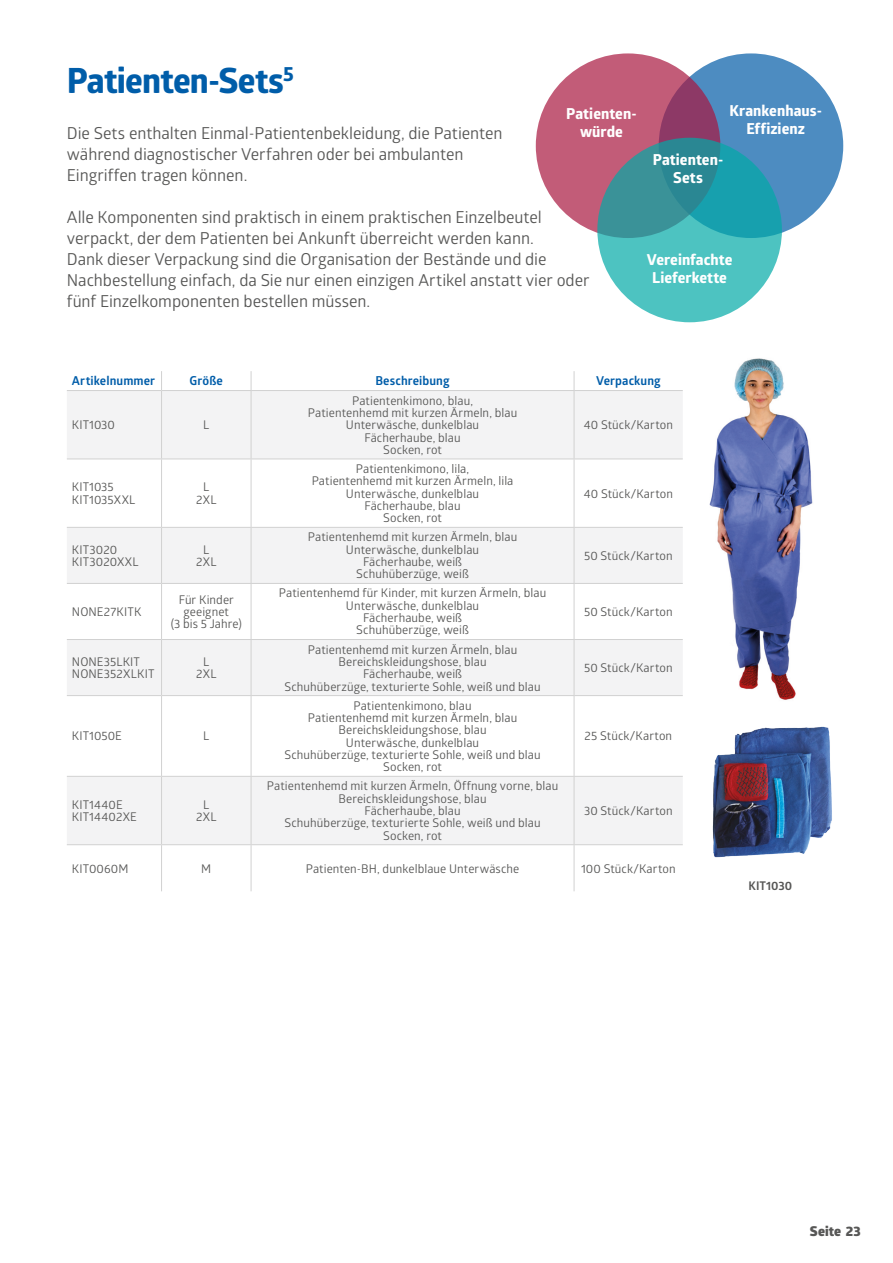
<style>
.page{position:relative;width:893px;height:1263px;background:#fff}
.page>*{position:absolute;margin:0;border:0;box-sizing:border-box;transform-origin:0 0}
.C_Large{font:700 34.8px "Globerx";letter-spacing:-.02em;color:#005da9}
.t1{font:16.5px/21px "Glober";letter-spacing:-.005em;color:#575756}
.t2{font:700 15.15px "Globerx";letter-spacing:.005em;color:#fff}
.t3{font:800 13.5px "Glober";letter-spacing:.005em;color:#575756}
.t4{font:700 12.3px "Glober";letter-spacing:.01em;color:#005da9}
.t5{font:12px/12.3px "Glober";letter-spacing:.005em;color:#575756;text-align:center}
.t6{font:700 12px "Glober";color:#575756}
</style>
<div class="page">
<div style="left:659px;top:53px;width:184px;height:185px;background:#4d8cc1;border-radius:50%"></div>
<svg style="left:536px;top:53px;width:184px;height:185px;background:#ba5776"></svg>
<svg style="left:597px;top:138px;width:185px;height:184px;background:#3aabaf"></svg>
<img style="left:712px;top:726px;width:120px;height:132px">
<svg style="left:67px;top:391px;width:616px;height:304px;fill:#f3f3f4"></svg>
<svg style="left:67px;top:696px;width:615px;height:195px"></svg>
<div style="left:67px;top:777px;width:615px;height:67px;background:#f3f3f4"></div>
<svg style="left:161px;top:371px;width:1px;height:19px"></svg>
<svg style="left:251px;top:371px;width:1px;height:19px"></svg>
<svg style="left:574px;top:371px;width:1px;height:19px"></svg>
<hr style="left:67px;top:390px;width:95px;height:1px;background:#d1d1d1">
<hr style="left:162px;top:390px;width:89px;height:1px;background:#d1d1d1">
<hr style="left:161px;top:391px;width:1px;height:67px;background:#d1d1d1">
<hr style="left:251px;top:390px;width:323px;height:1px;background:#d1d1d1">
<hr style="left:251px;top:391px;width:1px;height:67px;background:#d1d1d1">
<hr style="left:251px;top:458px;width:323px;height:1px;background:#d1d1d1">
<hr style="left:251px;top:527px;width:323px;height:1px;background:#d1d1d1">
<hr style="left:251px;top:583px;width:323px;height:1px;background:#d1d1d1">
<hr style="left:251px;top:639px;width:323px;height:1px;background:#d1d1d1">
<hr style="left:251px;top:695px;width:323px;height:1px;background:#d1d1d1">
<hr style="left:251px;top:776px;width:323px;height:1px;background:#d1d1d1">
<hr style="left:251px;top:844px;width:323px;height:1px;background:#d1d1d1">
<hr style="left:574px;top:390px;width:109px;height:1px;background:#d1d1d1">
<hr style="left:574px;top:391px;width:1px;height:67px;background:#d1d1d1">
<hr style="left:67px;top:458px;width:95px;height:1px;background:#d1d1d1">
<hr style="left:162px;top:458px;width:89px;height:1px;background:#d1d1d1">
<hr style="left:161px;top:459px;width:1px;height:68px;background:#d1d1d1">
<hr style="left:251px;top:459px;width:1px;height:68px;background:#d1d1d1">
<hr style="left:67px;top:527px;width:95px;height:1px;background:#d1d1d1">
<hr style="left:162px;top:527px;width:89px;height:1px;background:#d1d1d1">
<hr style="left:161px;top:528px;width:1px;height:55px;background:#d1d1d1">
<hr style="left:251px;top:528px;width:1px;height:55px;background:#d1d1d1">
<hr style="left:67px;top:583px;width:95px;height:1px;background:#d1d1d1">
<hr style="left:162px;top:583px;width:89px;height:1px;background:#d1d1d1">
<hr style="left:161px;top:584px;width:1px;height:55px;background:#d1d1d1">
<hr style="left:251px;top:584px;width:1px;height:55px;background:#d1d1d1">
<hr style="left:67px;top:639px;width:95px;height:1px;background:#d1d1d1">
<hr style="left:162px;top:639px;width:89px;height:1px;background:#d1d1d1">
<hr style="left:161px;top:640px;width:1px;height:55px;background:#d1d1d1">
<hr style="left:251px;top:640px;width:1px;height:55px;background:#d1d1d1">
<hr style="left:67px;top:695px;width:95px;height:1px;background:#d1d1d1">
<hr style="left:162px;top:695px;width:89px;height:1px;background:#d1d1d1">
<hr style="left:161px;top:696px;width:1px;height:80px;background:#d1d1d1">
<hr style="left:251px;top:696px;width:1px;height:80px;background:#d1d1d1">
<hr style="left:67px;top:776px;width:95px;height:1px;background:#d1d1d1">
<hr style="left:162px;top:776px;width:89px;height:1px;background:#d1d1d1">
<hr style="left:161px;top:777px;width:1px;height:67px;background:#d1d1d1">
<hr style="left:251px;top:777px;width:1px;height:67px;background:#d1d1d1">
<hr style="left:67px;top:844px;width:95px;height:1px;background:#d1d1d1">
<hr style="left:162px;top:844px;width:89px;height:1px;background:#d1d1d1">
<hr style="left:161px;top:845px;width:1px;height:46px;background:#d1d1d1">
<hr style="left:251px;top:845px;width:1px;height:46px;background:#d1d1d1">
<hr style="left:574px;top:458px;width:109px;height:1px;background:#d1d1d1">
<hr style="left:574px;top:459px;width:1px;height:68px;background:#d1d1d1">
<hr style="left:574px;top:527px;width:109px;height:1px;background:#d1d1d1">
<hr style="left:574px;top:528px;width:1px;height:55px;background:#d1d1d1">
<hr style="left:574px;top:583px;width:109px;height:1px;background:#d1d1d1">
<hr style="left:574px;top:584px;width:1px;height:55px;background:#d1d1d1">
<hr style="left:574px;top:639px;width:109px;height:1px;background:#d1d1d1">
<hr style="left:574px;top:640px;width:1px;height:55px;background:#d1d1d1">
<hr style="left:574px;top:695px;width:109px;height:1px;background:#d1d1d1">
<hr style="left:574px;top:696px;width:1px;height:80px;background:#d1d1d1">
<hr style="left:574px;top:776px;width:109px;height:1px;background:#d1d1d1">
<hr style="left:574px;top:777px;width:1px;height:67px;background:#d1d1d1">
<hr style="left:574px;top:844px;width:109px;height:1px;background:#d1d1d1">
<hr style="left:574px;top:845px;width:1px;height:46px;background:#d1d1d1">
<img style="left:709px;top:358px;width:104px;height:342px">
<p class="C_Large" style="left:67px;top:55px;width:228px">Patienten-Sets<sup>5</sup></p>
<p class="t1" style="left:67px;top:122px;width:437px">Die Sets enthalten Einmal-Patientenbekleidung, die Patienten</p>
<p class="t1" style="left:67px;top:143px;width:398px">während diagnostischer Verfahren oder bei ambulanten<br>Eingriffen tragen können.</p>
<p class="t1" style="left:67px;top:206px;width:524px">Alle Komponenten sind praktisch in einem praktischen Einzelbeutel verpackt, der dem Patienten bei Ankunft überreicht werden kann.<br>Dank dieser Verpackung sind die Organisation der Bestände und die Nachbestellung einfach, da Sie nur einen einzigen Artikel anstatt vier oder fünf Einzelkomponenten bestellen müssen.</p>
<p class="t2" style="left:566px;top:103px;width:72px">Patienten-</p>
<p class="t2" style="left:580px;top:121px;width:44px">würde</p>
<p class="t2" style="left:729px;top:100px;width:94px">Krankenhaus-</p>
<p class="t2" style="left:746px;top:118px;width:60px">Effizienz</p>
<p class="t2" style="left:653px;top:149px;width:72px">Patienten-</p>
<p class="t2" style="left:673px;top:167px;width:31px">Sets</p>
<p class="t2" style="left:647px;top:248px;width:87px">Vereinfachte</p>
<p class="t2" style="left:652px;top:266px;width:76px">Lieferkette</p>
<p class="t4" style="left:72px;top:372px;width:85px">Artikelnummer</p>
<p class="t4" style="left:190px;top:372px;width:35px">Größe</p>
<p class="t4" style="left:375px;top:372px;width:76px">Beschreibung</p>
<p class="t4" style="left:596px;top:372px;width:66px">Verpackung</p>
<p class="t5" style="left:72px;top:418px;width:45px">KIT1030</p>
<p class="t5" style="left:203px;top:418px;width:8px">L</p>
<p class="t5" style="left:308px;top:394px;width:211px">Patientenkimono, blau,<br>Patientenhemd mit kurzen Ärmeln, blau<br>Unterwäsche, dunkelblau<br>Fächerhaube, blau<br>Socken, rot</p>
<p class="t5" style="left:584px;top:418px;width:91px">40 Stück/Karton</p>
<p class="t5" style="left:72px;top:481px;width:65px;text-align:left">KIT1035<br>KIT1035XXL</p>
<p class="t5" style="left:196px;top:481px;width:22px">L<br>2XL</p>
<p class="t5" style="left:72px;top:543px;width:68px;text-align:left">KIT3020<br>KIT3020XXL</p>
<p class="t5" style="left:196px;top:543px;width:22px">L<br>2XL</p>
<p class="t5" style="left:312px;top:462px;width:203px">Patientenkimono, lila,<br>Patientenhemd mit kurzen Ärmeln, lila<br>Unterwäsche, dunkelblau<br>Fächerhaube, blau<br>Socken, rot</p>
<p class="t5" style="left:308px;top:530px;width:211px">Patientenhemd mit kurzen Ärmeln, blau<br>Unterwäsche, dunkelblau<br>Fächerhaube, weiß<br>Schuhüberzüge, weiß</p>
<p class="t5" style="left:72px;top:605px;width:71px">NONE27KITK</p>
<p class="t5" style="left:171px;top:593px;width:73px">Für Kinder geeignet<br>(3 bis 5 Jahre)</p>
<p class="t5" style="left:279px;top:587px;width:269px">Patientenhemd für Kinder, mit kurzen Ärmeln, blau<br>Unterwäsche, dunkelblau<br>Fächerhaube, weiß<br>Schuhüberzüge, weiß</p>
<p class="t5" style="left:72px;top:655px;width:84px;text-align:left">NONE35LKIT<br>NONE352XLKIT</p>
<p class="t5" style="left:196px;top:655px;width:22px">L<br>2XL</p>
<p class="t5" style="left:72px;top:729px;width:52px">KIT1050E</p>
<p class="t5" style="left:203px;top:729px;width:8px">L</p>
<p class="t5" style="left:72px;top:798px;width:66px;text-align:left">KIT1440E<br>KIT14402XE</p>
<p class="t5" style="left:196px;top:798px;width:22px">L<br>2XL</p>
<p class="t5" style="left:285px;top:643px;width:258px">Patientenhemd mit kurzen Ärmeln, blau Bereichskleidungshose, blau<br>Fächerhaube, weiß<br>Schuhüberzüge, texturierte Sohle, weiß und blau</p>
<p class="t5" style="left:285px;top:699px;width:258px">Patientenkimono, blau<br>Patientenhemd mit kurzen Ärmeln, blau<br>Bereichskleidungshose, blau<br>Unterwäsche, dunkelblau<br>Schuhüberzüge, texturierte Sohle, weiß und blau<br>Socken, rot</p>
<p class="t5" style="left:267px;top:779px;width:293px">Patientenhemd mit kurzen Ärmeln, Öffnung vorne, blau Bereichskleidungshose, blau<br>Fächerhaube, blau<br>Schuhüberzüge, texturierte Sohle, weiß und blau Socken, rot</p>
<p class="t5" style="left:584px;top:487px;width:91px">40 Stück/Karton</p>
<p class="t5" style="left:584px;top:549px;width:90px">50 Stück/Karton</p>
<p class="t5" style="left:584px;top:605px;width:90px">50 Stück/Karton</p>
<p class="t5" style="left:584px;top:661px;width:90px">50 Stück/Karton</p>
<p class="t5" style="left:585px;top:729px;width:89px">25 Stück/Karton</p>
<p class="t5" style="left:584px;top:804px;width:90px">30 Stück/Karton</p>
<p class="t5" style="left:72px;top:862px;width:58px">KIT0060M</p>
<p class="t5" style="left:201px;top:862px;width:12px">M</p>
<p class="t5" style="left:306px;top:862px;width:215px">Patienten-BH, dunkelblaue Unterwäsche</p>
<p class="t5" style="left:581px;top:862px;width:96px">100 Stück/Karton</p>
<p class="t6" style="left:749px;top:877px;width:45px">KIT1030</p>
<p class="t3" style="left:810px;top:1221px;width:52px">Seite 23</p>
</div>
